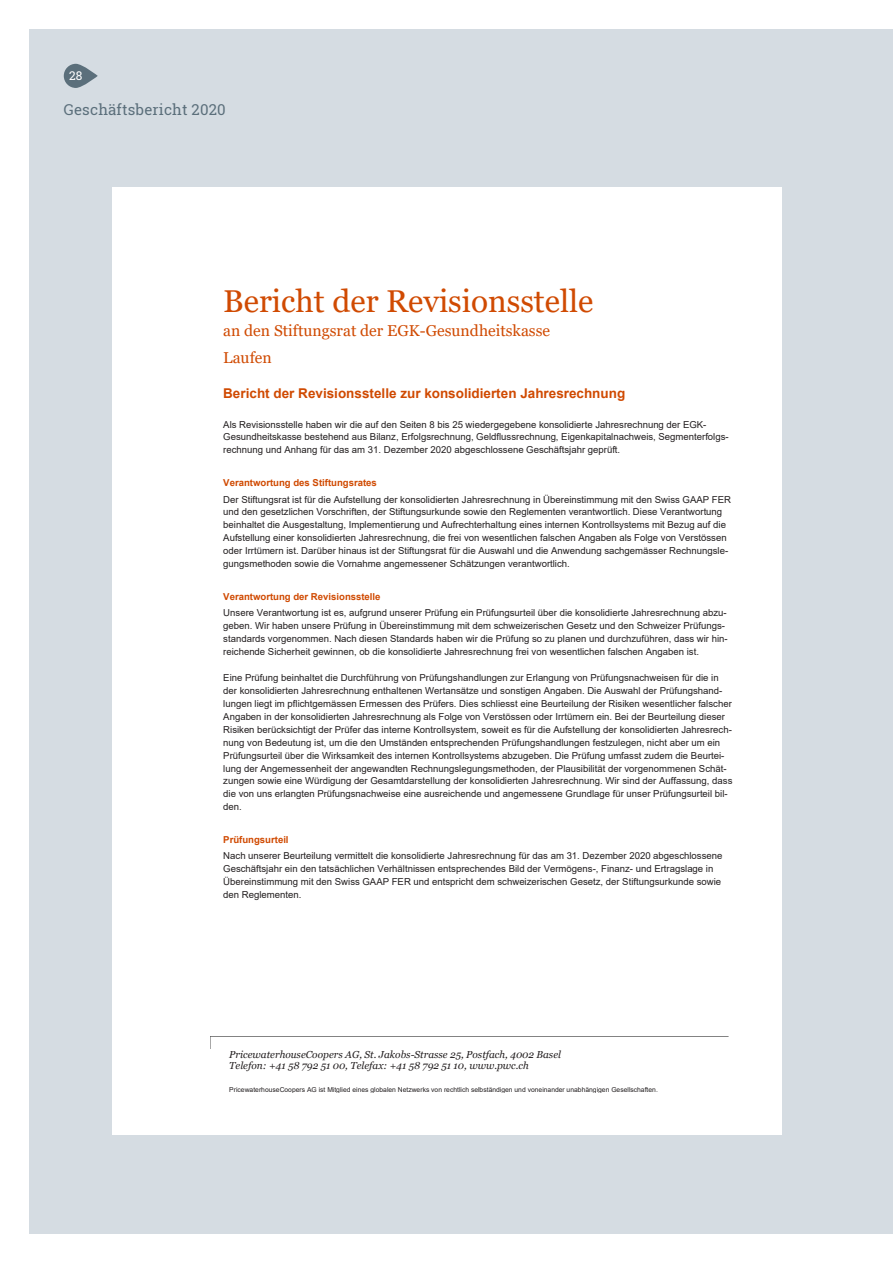
<style>
.page{position:relative;width:893px;height:1263px;background:#fff}
.page>*{position:absolute;margin:0;border:0;box-sizing:border-box;transform-origin:0 0}
.t1{font:31.5px "Georgia";color:#d04a02}
.t2{font:15.75px/27.6px "Georgia";color:#d04a02}
.t3{font:15px "Roboto Slab";letter-spacing:.01em;color:#5b6f7b}
.t4{font:700 13.5px "Arial";color:#d04a02}
.t5{font:12px "Roboto Slab";color:#fff}
.t6{font:italic 10.2px/11.4px "Georgia";color:#231f20}
.t7{font:9.6px/12.9px "Arial";color:#231f20}
.t8{font:700 9.6px "Arial";color:#d04a02}
.t9{font:6.75px "Arial";color:#231f20}
</style>
<div class="page">
<div style="left:30px;top:30px;width:863px;height:1204px;background:#d5dce2"></div>
<div style="left:112px;top:187px;width:669px;height:947px;background:#fff"></div>
<img style="left:210px;top:1036px;width:518px;height:12px">
<svg style="left:64px;top:64px;width:34px;height:24px"></svg>
<p class="t5" style="left:69px;top:67px;width:15px">28</p>
<h3 class="t3" style="left:64px;top:99px;width:163px">Geschäftsbericht 2020</h3>
<h1 class="t1" style="left:223px;top:282px;width:372px">Bericht der Revisionsstelle</h1>
<h2 class="t2" style="left:223px;top:317px;width:328px">an den Stiftungsrat der EGK-Gesundheitskasse<br>Laufen</h2>
<h3 class="t4" style="left:223px;top:383px;width:404px">Bericht der Revisionsstelle zur konsolidierten Jahresrechnung</h3>
<p class="t7" style="left:223px;top:418px;width:507px">Als Revisionsstelle haben wir die auf den Seiten 8 bis 25 wiedergegebene konsolidierte Jahresrechnung der EGK-<br>Gesundheitskasse bestehend aus Bilanz, Erfolgsrechnung, Geldflussrechnung, Eigenkapitalnachweis, Segmenterfolgs&shy;rechnung und Anhang für das am 31. Dezember 2020 abgeschlossene Geschäftsjahr geprüft.</p>
<p class="t8" style="left:223px;top:476px;width:155px">Verantwortung des Stiftungsrates</p>
<p class="t7" style="left:223px;top:493px;width:509px">Der Stiftungsrat ist für die Aufstellung der konsolidierten Jahresrechnung in Übereinstimmung mit den Swiss GAAP FER und den gesetzlichen Vorschriften, der Stiftungsurkunde sowie den Reglementen verantwortlich. Diese Verantwortung beinhaltet die Ausgestaltung, Implementierung und Aufrechterhaltung eines internen Kontrollsystems mit Bezug auf die Aufstellung einer konsolidierten Jahresrechnung, die frei von wesentlichen falschen Angaben als Folge von Verstössen oder Irrtümern ist. Darüber hinaus ist der Stiftungsrat für die Auswahl und die Anwendung sachgemässer Rechnungsle&shy;gungsmethoden sowie die Vornahme angemessener Schätzungen verantwortlich.</p>
<p class="t8" style="left:223px;top:590px;width:159px">Verantwortung der Revisionsstelle</p>
<p class="t7" style="left:223px;top:606px;width:506px">Unsere Verantwortung ist es, aufgrund unserer Prüfung ein Prüfungsurteil über die konsolidierte Jahresrechnung abzu&shy;geben. Wir haben unsere Prüfung in Übereinstimmung mit dem schweizerischen Gesetz und den Schweizer Prüfungs&shy;standards vorgenommen. Nach diesen Standards haben wir die Prüfung so zu planen und durchzuführen, dass wir hin&shy;reichende Sicherheit gewinnen, ob die konsolidierte Jahresrechnung frei von wesentlichen falschen Angaben ist.</p>
<p class="t7" style="left:223px;top:671px;width:511px">Eine Prüfung beinhaltet die Durchführung von Prüfungshandlungen zur Erlangung von Prüfungsnachweisen für die in der konsolidierten Jahresrechnung enthaltenen Wertansätze und sonstigen Angaben. Die Auswahl der Prüfungshand&shy;lungen liegt im pflichtgemässen Ermessen des Prüfers. Dies schliesst eine Beurteilung der Risiken wesentlicher falscher Angaben in der konsolidierten Jahresrechnung als Folge von Verstössen oder Irrtümern ein. Bei der Beurteilung dieser Risiken berücksichtigt der Prüfer das interne Kontrollsystem, soweit es für die Aufstellung der konsolidierten Jahresrech&shy;nung von Bedeutung ist, um die den Umständen entsprechenden Prüfungshandlungen festzulegen, nicht aber um ein Prüfungsurteil über die Wirksamkeit des internen Kontrollsystems abzugeben. Die Prüfung umfasst zudem die Beurtei&shy;lung der Angemessenheit der angewandten Rechnungslegungsmethoden, der Plausibilität der vorgenommenen Schät&shy;zungen sowie eine Würdigung der Gesamtdarstellung der konsolidierten Jahresrechnung. Wir sind der Auffassung, dass die von uns erlangten Prüfungsnachweise eine ausreichende und angemessene Grundlage für unser Prüfungsurteil bil&shy;den.</p>
<p class="t8" style="left:223px;top:833px;width:67px">Prüfungsurteil</p>
<p class="t7" style="left:223px;top:850px;width:501px">Nach unserer Beurteilung vermittelt die konsolidierte Jahresrechnung für das am 31. Dezember 2020 abgeschlossene Geschäftsjahr ein den tatsächlichen Verhältnissen entsprechendes Bild der Vermögens-, Finanz- und Ertragslage in Übereinstimmung mit den Swiss GAAP FER und entspricht dem schweizerischen Gesetz, der Stiftungsurkunde sowie den Reglementen.</p>
<p class="t6" style="left:229px;top:1049px;width:333px">PricewaterhouseCoopers AG, St. Jakobs-Strasse 25, Postfach, 4002 Basel<br>Telefon: +41 58 792 51 00, Telefax: +41 58 792 51 10, www.pwc.ch</p>
<p class="t9" style="left:229px;top:1084px;width:430px">PricewaterhouseCoopers AG ist Mitglied eines globalen Netzwerks von rechtlich selbständigen und voneinander unabhängigen Gesellschaften.</p>
</div>
